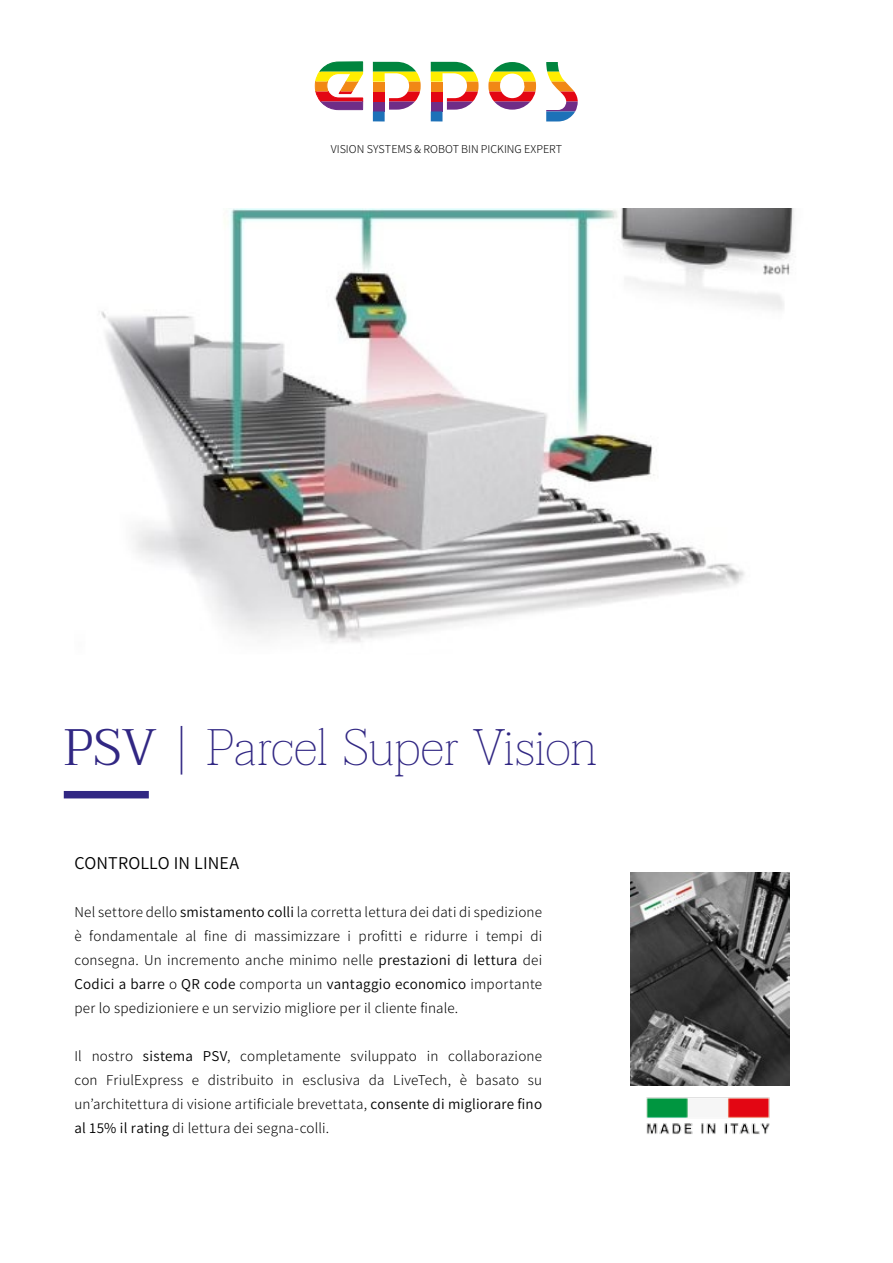
<style>
.page{position:relative;width:893px;height:1263px;background:#fff}
.page>*{position:absolute;margin:0;border:0;box-sizing:border-box;transform-origin:0 0}
.t1{font:100 51px "Taviraj";letter-spacing:-.01em;color:#312783}
.t2{font:18px "Assistant";letter-spacing:.005em;color:#000}
.t3{font:300 15px/24px "Assistant";letter-spacing:.015em;color:#000;text-align:justify}
.t4{font:300 12px "Assistant";color:#000}
.s1{font-weight:300}
.s2{font-weight:400}
</style>
<div class="page">
<svg style="left:546px;top:62px;width:32px;height:59px"></svg>
<svg style="left:488px;top:62px;width:48px;height:48px"></svg>
<div style="left:431px;top:102px;width:11px;height:9px;background:#6f2d87"></div>
<svg style="left:431px;top:62px;width:48px;height:48px"></svg>
<div style="left:431px;top:111px;width:11px;height:10px;background:#1d71b8"></div>
<svg style="left:373px;top:62px;width:48px;height:48px"></svg>
<div style="left:373px;top:102px;width:12px;height:9px;background:#6f2d87"></div>
<div style="left:373px;top:111px;width:12px;height:10px;background:#1d71b8"></div>
<svg style="left:315px;top:61px;width:48px;height:49px"></svg>
<img style="left:101px;top:208px;width:694px;height:435px">
<div style="left:64px;top:791px;width:85px;height:7px;background:#312783"></div>
<img style="left:630px;top:873px;width:160px;height:212px">
<img style="left:646px;top:1097px;width:124px;height:37px">
<p class="t4" style="left:331px;top:141px;width:233px">VISION SYSTEMS &amp; ROBOT BIN PICKING EXPERT</p>
<h1 class="t1" style="left:64px;top:709px;width:535px"><span class="s1">PSV</span> | Parcel Super Vision</h1>
<p class="t2" style="left:74px;top:850px;width:166px">CONTROLLO IN LINEA</p>
<p class="t3" style="left:74px;top:899px;width:469px">Nel settore dello <span class="s2">smistamento colli</span> la corretta lettura dei dati di spedizione è fondamentale al fine di massimizzare i profitti e ridurre i tempi di consegna. Un incremento anche minimo nelle <span class="s2">prestazioni di lettura</span> dei <span class="s2">Codici a barre</span> o <span class="s2">QR code</span> comporta un <span class="s2">vantaggio economico</span> importante per lo spedizioniere e un servizio migliore per il cliente finale.</p>
<p class="t3" style="left:74px;top:1043px;width:469px">Il nostro <span class="s2">sistema PSV</span>, completamente sviluppato in collaborazione con FriulExpress e distribuito in esclusiva da LiveTech, è basato su un’architettura di visione artificiale brevettata, <span class="s2">consente di migliorare fino al 15% il rating</span> di lettura dei segna-colli.</p>
</div>
